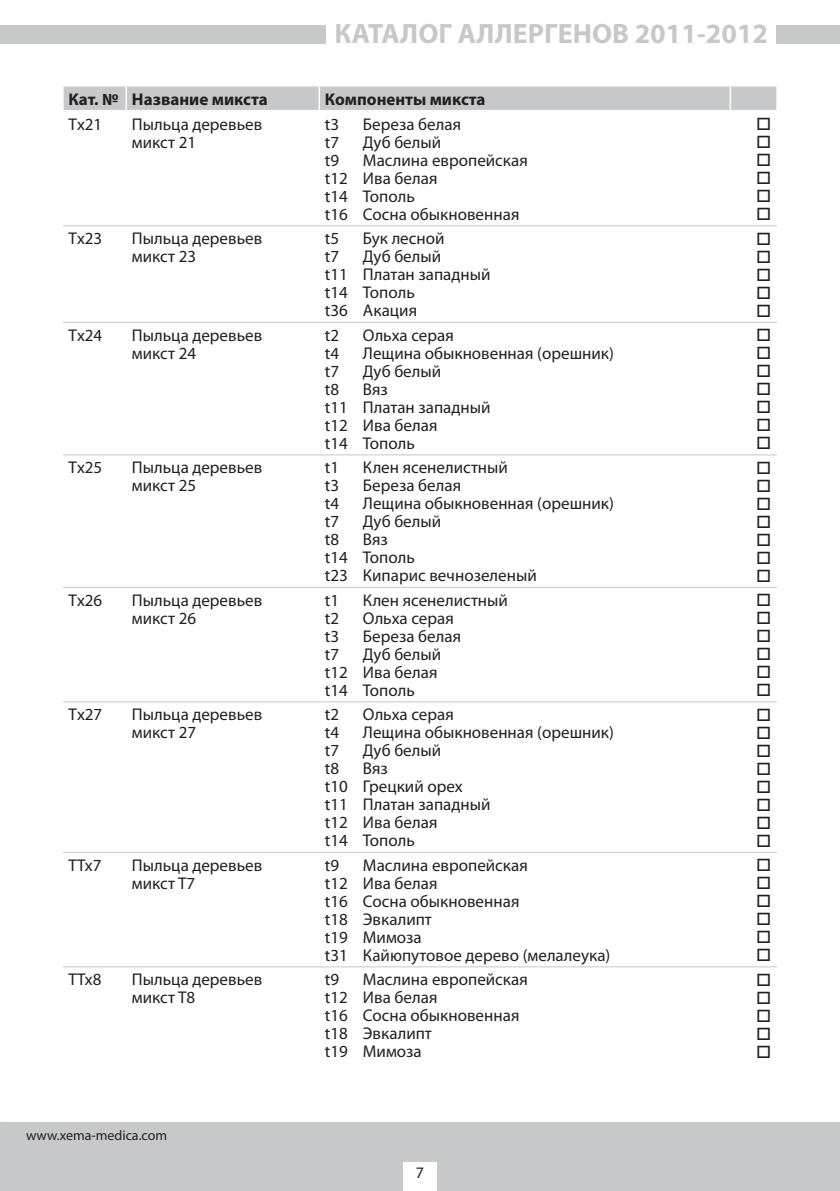
<style>
.page{position:relative;width:840px;height:1191px;background:#fff}
.page>*{position:absolute;margin:0;border:0;box-sizing:border-box;transform-origin:0 0}
.t1{font:700 28px "Myriad Pro";color:#c7c8ca}
.текст_в_таблицах{font:17px "Myriad Pro";color:#231f20}
.шапка_таблицы{font:700 17px "Myriad Pro";color:#231f20}
.t2{font:16px "Myriad Pro";color:#231f20}
.t3{font:14px "Myriad Pro";color:#231f20}
</style>
<div class="page">
<div style="left:0;top:1121px;width:839px;height:70px;background:#c7c8ca"></div>
<div style="left:0;top:25px;width:325px;height:18px;background:#c7c8ca"></div>
<div style="left:776px;top:25px;width:63px;height:18px;background:#c7c8ca"></div>
<div style="left:403px;top:1162px;width:34px;height:29px;background:#fff"></div>
<div style="left:63px;top:86px;width:713px;height:24px;background:#c7c8ca"></div>
<hr style="left:775px;top:87px;width:2px;height:23px;background:#fff">
<hr style="left:63px;top:225px;width:63px;height:1px;background:#c7c8ca">
<hr style="left:126px;top:225px;width:193px;height:1px;background:#c7c8ca">
<hr style="left:319px;top:225px;width:411px;height:1px;background:#c7c8ca">
<hr style="left:730px;top:225px;width:46px;height:1px;background:#c7c8ca">
<hr style="left:63px;top:322px;width:63px;height:1px;background:#c7c8ca">
<hr style="left:126px;top:322px;width:193px;height:1px;background:#c7c8ca">
<hr style="left:319px;top:322px;width:411px;height:1px;background:#c7c8ca">
<hr style="left:730px;top:322px;width:46px;height:1px;background:#c7c8ca">
<hr style="left:63px;top:454px;width:63px;height:1px;background:#c7c8ca">
<hr style="left:126px;top:454px;width:193px;height:1px;background:#c7c8ca">
<hr style="left:319px;top:454px;width:411px;height:1px;background:#c7c8ca">
<hr style="left:730px;top:454px;width:46px;height:1px;background:#c7c8ca">
<hr style="left:63px;top:587px;width:63px;height:1px;background:#c7c8ca">
<hr style="left:126px;top:587px;width:193px;height:1px;background:#c7c8ca">
<hr style="left:319px;top:587px;width:411px;height:1px;background:#c7c8ca">
<hr style="left:730px;top:587px;width:46px;height:1px;background:#c7c8ca">
<hr style="left:63px;top:701px;width:63px;height:1px;background:#c7c8ca">
<hr style="left:126px;top:701px;width:193px;height:1px;background:#c7c8ca">
<hr style="left:319px;top:701px;width:411px;height:1px;background:#c7c8ca">
<hr style="left:730px;top:701px;width:46px;height:1px;background:#c7c8ca">
<hr style="left:63px;top:852px;width:63px;height:1px;background:#c7c8ca">
<hr style="left:126px;top:852px;width:193px;height:1px;background:#c7c8ca">
<hr style="left:319px;top:852px;width:411px;height:1px;background:#c7c8ca">
<hr style="left:730px;top:852px;width:46px;height:1px;background:#c7c8ca">
<hr style="left:63px;top:966px;width:63px;height:1px;background:#c7c8ca">
<hr style="left:126px;top:966px;width:193px;height:1px;background:#c7c8ca">
<hr style="left:319px;top:966px;width:411px;height:1px;background:#c7c8ca">
<hr style="left:730px;top:966px;width:46px;height:1px;background:#c7c8ca">
<h1 class="t1" style="left:334px;top:16px;width:435px">КАТАЛОГ АЛЛЕРГЕНОВ 2011-2012</h1>
<p class="шапка_таблицы" style="left:68px;top:88px;width:52px">Кат. №</p>
<p class="шапка_таблицы" style="left:132px;top:88px;width:137px">Название микста</p>
<p class="шапка_таблицы" style="left:325px;top:88px;width:162px">Компоненты микста</p>
<p class="текст_в_таблицах" style="left:68px;top:114px;width:35px">Тx21</p>
<p class="текст_в_таблицах" style="left:132px;top:114px;width:132px">Пыльца деревьев</p>
<p class="текст_в_таблицах" style="left:132px;top:132px;width:66px">микст 21</p>
<p class="текст_в_таблицах" style="left:325px;top:114px;width:16px">t3</p>
<p class="текст_в_таблицах" style="left:363px;top:114px;width:100px">Береза белая</p>
<p class="текст_в_таблицах" style="left:325px;top:132px;width:16px">t7</p>
<p class="текст_в_таблицах" style="left:363px;top:132px;width:80px">Дуб белый</p>
<p class="текст_в_таблицах" style="left:325px;top:150px;width:16px">t9</p>
<p class="текст_в_таблицах" style="left:363px;top:150px;width:166px">Маслина европейская</p>
<p class="текст_в_таблицах" style="left:325px;top:168px;width:114px">t12 Ива белая</p>
<p class="текст_в_таблицах" style="left:325px;top:186px;width:91px">t14 Тополь</p>
<p class="текст_в_таблицах" style="left:325px;top:204px;width:196px">t16 Сосна обыкновенная</p>
<p class="текст_в_таблицах" style="left:68px;top:228px;width:35px">Тx23</p>
<p class="текст_в_таблицах" style="left:132px;top:228px;width:132px">Пыльца деревьев</p>
<p class="текст_в_таблицах" style="left:132px;top:246px;width:66px">микст 23</p>
<p class="текст_в_таблицах" style="left:325px;top:228px;width:16px">t5</p>
<p class="текст_в_таблицах" style="left:363px;top:228px;width:83px">Бук лесной</p>
<p class="текст_в_таблицах" style="left:325px;top:246px;width:16px">t7</p>
<p class="текст_в_таблицах" style="left:363px;top:246px;width:80px">Дуб белый</p>
<p class="текст_в_таблицах" style="left:325px;top:264px;width:167px">t11 Платан западный</p>
<p class="текст_в_таблицах" style="left:325px;top:282px;width:91px">t14 Тополь</p>
<p class="текст_в_таблицах" style="left:325px;top:300px;width:94px">t36 Акация</p>
<p class="текст_в_таблицах" style="left:68px;top:325px;width:35px">Тx24</p>
<p class="текст_в_таблицах" style="left:132px;top:325px;width:132px">Пыльца деревьев</p>
<p class="текст_в_таблицах" style="left:132px;top:343px;width:66px">микст 24</p>
<p class="текст_в_таблицах" style="left:325px;top:325px;width:16px">t2</p>
<p class="текст_в_таблицах" style="left:363px;top:325px;width:92px">Ольха серая</p>
<p class="текст_в_таблицах" style="left:325px;top:343px;width:16px">t4</p>
<p class="текст_в_таблицах" style="left:363px;top:343px;width:252px">Лещина обыкновенная (орешник)</p>
<p class="текст_в_таблицах" style="left:325px;top:361px;width:16px">t7</p>
<p class="текст_в_таблицах" style="left:363px;top:361px;width:80px">Дуб белый</p>
<p class="текст_в_таблицах" style="left:325px;top:379px;width:16px">t8</p>
<p class="текст_в_таблицах" style="left:363px;top:379px;width:26px">Вяз</p>
<p class="текст_в_таблицах" style="left:325px;top:397px;width:167px">t11 Платан западный</p>
<p class="текст_в_таблицах" style="left:325px;top:415px;width:114px">t12 Ива белая</p>
<p class="текст_в_таблицах" style="left:325px;top:433px;width:91px">t14 Тополь</p>
<p class="текст_в_таблицах" style="left:68px;top:457px;width:35px">Тx25</p>
<p class="текст_в_таблицах" style="left:132px;top:457px;width:132px">Пыльца деревьев</p>
<p class="текст_в_таблицах" style="left:132px;top:475px;width:66px">микст 25</p>
<p class="текст_в_таблицах" style="left:325px;top:457px;width:16px">t1</p>
<p class="текст_в_таблицах" style="left:363px;top:457px;width:146px">Клен ясенелистный</p>
<p class="текст_в_таблицах" style="left:325px;top:475px;width:16px">t3</p>
<p class="текст_в_таблицах" style="left:363px;top:475px;width:100px">Береза белая</p>
<p class="текст_в_таблицах" style="left:325px;top:493px;width:16px">t4</p>
<p class="текст_в_таблицах" style="left:363px;top:493px;width:252px">Лещина обыкновенная (орешник)</p>
<p class="текст_в_таблицах" style="left:325px;top:511px;width:16px">t7</p>
<p class="текст_в_таблицах" style="left:363px;top:511px;width:80px">Дуб белый</p>
<p class="текст_в_таблицах" style="left:325px;top:529px;width:16px">t8</p>
<p class="текст_в_таблицах" style="left:363px;top:529px;width:26px">Вяз</p>
<p class="текст_в_таблицах" style="left:325px;top:547px;width:91px">t14 Тополь</p>
<p class="текст_в_таблицах" style="left:325px;top:565px;width:213px">t23 Кипарис вечнозеленый</p>
<p class="текст_в_таблицах" style="left:68px;top:589px;width:35px">Тx26</p>
<p class="текст_в_таблицах" style="left:132px;top:589px;width:132px">Пыльца деревьев</p>
<p class="текст_в_таблицах" style="left:132px;top:607px;width:66px">микст 26</p>
<p class="текст_в_таблицах" style="left:325px;top:589px;width:16px">t1</p>
<p class="текст_в_таблицах" style="left:363px;top:589px;width:146px">Клен ясенелистный</p>
<p class="текст_в_таблицах" style="left:325px;top:607px;width:16px">t2</p>
<p class="текст_в_таблицах" style="left:363px;top:607px;width:92px">Ольха серая</p>
<p class="текст_в_таблицах" style="left:325px;top:625px;width:16px">t3</p>
<p class="текст_в_таблицах" style="left:363px;top:625px;width:100px">Береза белая</p>
<p class="текст_в_таблицах" style="left:325px;top:643px;width:16px">t7</p>
<p class="текст_в_таблицах" style="left:363px;top:643px;width:80px">Дуб белый</p>
<p class="текст_в_таблицах" style="left:325px;top:661px;width:114px">t12 Ива белая</p>
<p class="текст_в_таблицах" style="left:325px;top:679px;width:91px">t14 Тополь</p>
<p class="текст_в_таблицах" style="left:68px;top:704px;width:35px">Тx27</p>
<p class="текст_в_таблицах" style="left:132px;top:704px;width:132px">Пыльца деревьев</p>
<p class="текст_в_таблицах" style="left:132px;top:722px;width:66px">микст 27</p>
<p class="текст_в_таблицах" style="left:325px;top:704px;width:16px">t2</p>
<p class="текст_в_таблицах" style="left:363px;top:704px;width:92px">Ольха серая</p>
<p class="текст_в_таблицах" style="left:325px;top:722px;width:16px">t4</p>
<p class="текст_в_таблицах" style="left:363px;top:722px;width:252px">Лещина обыкновенная (орешник)</p>
<p class="текст_в_таблицах" style="left:325px;top:740px;width:16px">t7</p>
<p class="текст_в_таблицах" style="left:363px;top:740px;width:80px">Дуб белый</p>
<p class="текст_в_таблицах" style="left:325px;top:758px;width:16px">t8</p>
<p class="текст_в_таблицах" style="left:363px;top:758px;width:26px">Вяз</p>
<p class="текст_в_таблицах" style="left:325px;top:776px;width:139px">t10 Грецкий орех</p>
<p class="текст_в_таблицах" style="left:325px;top:794px;width:167px">t11 Платан западный</p>
<p class="текст_в_таблицах" style="left:325px;top:812px;width:114px">t12 Ива белая</p>
<p class="текст_в_таблицах" style="left:325px;top:830px;width:91px">t14 Тополь</p>
<p class="текст_в_таблицах" style="left:68px;top:854px;width:34px">ТTx7</p>
<p class="текст_в_таблицах" style="left:132px;top:854px;width:132px">Пыльца деревьев</p>
<p class="текст_в_таблицах" style="left:132px;top:872px;width:65px">микст T7</p>
<p class="текст_в_таблицах" style="left:325px;top:854px;width:16px">t9</p>
<p class="текст_в_таблицах" style="left:363px;top:854px;width:166px">Маслина европейская</p>
<p class="текст_в_таблицах" style="left:325px;top:872px;width:114px">t12 Ива белая</p>
<p class="текст_в_таблицах" style="left:325px;top:890px;width:196px">t16 Сосна обыкновенная</p>
<p class="текст_в_таблицах" style="left:325px;top:908px;width:108px">t18 Эвкалипт</p>
<p class="текст_в_таблицах" style="left:325px;top:926px;width:98px">t19 Мимоза</p>
<p class="текст_в_таблицах" style="left:325px;top:944px;width:287px">t31 Кайюпутовое дерево (мелалеука)</p>
<p class="текст_в_таблицах" style="left:68px;top:969px;width:34px">ТTx8</p>
<p class="текст_в_таблицах" style="left:132px;top:969px;width:132px">Пыльца деревьев</p>
<p class="текст_в_таблицах" style="left:132px;top:987px;width:65px">микст T8</p>
<p class="текст_в_таблицах" style="left:325px;top:969px;width:16px">t9</p>
<p class="текст_в_таблицах" style="left:363px;top:969px;width:166px">Маслина европейская</p>
<p class="текст_в_таблицах" style="left:325px;top:987px;width:114px">t12 Ива белая</p>
<p class="текст_в_таблицах" style="left:325px;top:1005px;width:196px">t16 Сосна обыкновенная</p>
<p class="текст_в_таблицах" style="left:325px;top:1023px;width:108px">t18 Эвкалипт</p>
<p class="текст_в_таблицах" style="left:325px;top:1041px;width:98px">t19 Мимоза</p>
<p class="t3" style="left:26px;top:1126px;width:142px">www.xema-medica.com</p>
<p class="t2" style="left:415px;top:1163px;width:10px">7</p>
</div>
